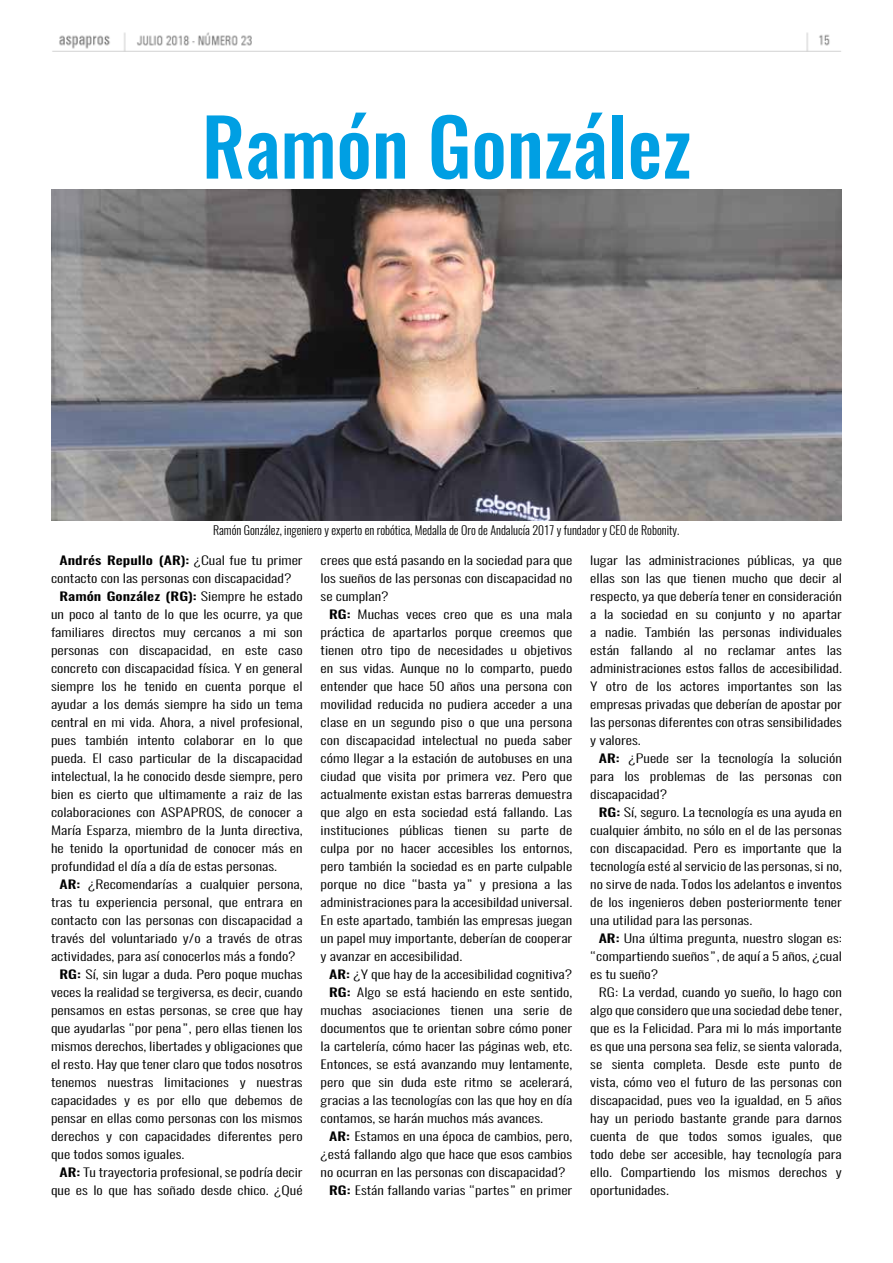
<style>
.page{position:relative;width:893px;height:1263px;background:#fff}
.page>*{position:absolute;margin:0;border:0;box-sizing:border-box;transform-origin:0 0}
.t1{font:500 78px "Oswald";color:#009fe3}
.t2{font:300 12px "Oswald";color:#000}
.t3{font:300 11.7px/18px "Oswald";color:#000;text-align:justify;scale:1.34 1}
.t4{font:500 11.7px "Oswald";color:#000;scale:1.34 1}
.s1{font-weight:300}
.s2{font-weight:500}
</style>
<div class="page">
<img style="left:51px;top:189px;width:791px;height:331px">
<h1 class="t1" style="left:202px;top:92px;width:491px">Ramón González</h1>
<p class="t2" style="left:213px;top:522px;width:468px">Ramón González, ingeniero y experto en robótica, Medalla de Oro de Andalucía 2017 y fundador y CEO de Robonity.</p>
<p class="t4" style="left:60px;top:552px;width:183px">Andrés Repullo (AR): <span class="s1">¿Cual fue tu primer</span></p>
<p class="t3" style="left:51px;top:569px;width:181px">contacto con las personas con discapacidad?</p>
<p class="t4" style="left:60px;top:588px;width:183px">Ramón González (RG): <span class="s1">Siempre he estado</span></p>
<p class="t3" style="left:51px;top:605px;width:189px">un poco al tanto de lo que les ocurre, ya que</p>
<p class="t3" style="left:51px;top:623px;width:189px">familiares directos muy cercanos a mi son</p>
<p class="t3" style="left:51px;top:641px;width:189px">personas con discapacidad, en este caso</p>
<p class="t3" style="left:51px;top:659px;width:189px">concreto con discapacidad física. Y en general</p>
<p class="t3" style="left:51px;top:677px;width:189px">siempre los he tenido en cuenta porque el</p>
<p class="t3" style="left:51px;top:695px;width:189px">ayudar a los demás siempre ha sido un tema</p>
<p class="t3" style="left:51px;top:713px;width:189px">central en mi vida. Ahora, a nivel profesional,</p>
<p class="t3" style="left:51px;top:731px;width:189px">pues también intento colaborar en lo que</p>
<p class="t3" style="left:51px;top:749px;width:189px">pueda. El caso particular de la discapacidad</p>
<p class="t3" style="left:51px;top:767px;width:189px">intelectual, la he conocido desde siempre, pero</p>
<p class="t3" style="left:51px;top:785px;width:189px">bien es cierto que ultimamente a raiz de las</p>
<p class="t3" style="left:51px;top:803px;width:189px">colaboraciones con ASPAPROS, de conocer a</p>
<p class="t3" style="left:51px;top:821px;width:189px">María Esparza, miembro de la Junta directiva,</p>
<p class="t3" style="left:51px;top:839px;width:189px">he tenido la oportunidad de conocer más en</p>
<p class="t3" style="left:51px;top:857px;width:170px">profundidad el día a día de estas personas.</p>
<p class="t3" style="left:60px;top:875px;width:183px"><span class="s2">AR:</span> ¿Recomendarías a cualquier persona,</p>
<p class="t3" style="left:51px;top:893px;width:189px">tras tu experiencia personal, que entrara en</p>
<p class="t3" style="left:51px;top:911px;width:189px">contacto con las personas con discapacidad a</p>
<p class="t3" style="left:51px;top:929px;width:189px">través del voluntariado y/o a través de otras</p>
<p class="t3" style="left:51px;top:947px;width:184px">actividades, para así conocerlos más a fondo?</p>
<p class="t3" style="left:60px;top:965px;width:183px"><span class="s2">RG:</span> Sí, sin lugar a duda. Pero poque muchas</p>
<p class="t3" style="left:51px;top:983px;width:189px">veces la realidad se tergiversa, es decir, cuando</p>
<p class="t3" style="left:51px;top:1001px;width:189px">pensamos en estas personas, se cree que hay</p>
<p class="t3" style="left:51px;top:1019px;width:189px">que ayudarlas “por pena”, pero ellas tienen los</p>
<p class="t3" style="left:51px;top:1037px;width:189px">mismos derechos, libertades y obligaciones que</p>
<p class="t3" style="left:51px;top:1055px;width:189px">el resto. Hay que tener claro que todos nosotros</p>
<p class="t3" style="left:51px;top:1073px;width:189px">tenemos nuestras limitaciones y nuestras</p>
<p class="t3" style="left:51px;top:1091px;width:189px">capacidades y es por ello que debemos de</p>
<p class="t3" style="left:51px;top:1109px;width:189px">pensar en ellas como personas con los mismos</p>
<p class="t3" style="left:51px;top:1127px;width:189px">derechos y con capacidades diferentes pero</p>
<p class="t3" style="left:51px;top:1145px;width:101px">que todos somos iguales.</p>
<p class="t3" style="left:60px;top:1163px;width:183px"><span class="s2">AR:</span> Tu trayectoria profesional, se podría decir</p>
<p class="t3" style="left:51px;top:1181px;width:189px">que es lo que has soñado desde chico. ¿Qué</p>
<p class="t3" style="left:321px;top:551px;width:189px">crees que está pasando en la sociedad para que los sueños de las personas con discapacidad no se cumplan?</p>
<p class="t3" style="left:321px;top:605px;width:189px;text-indent:8px"><span class="s2">RG:</span> Muchas veces creo que es una mala práctica de apartarlos porque creemos que tienen otro tipo de necesidades u objetivos en sus vidas. Aunque no lo comparto, puedo entender que hace 50 años una persona con movilidad reducida no pudiera acceder a una clase en un segundo piso o que una persona con discapacidad intelectual no pueda saber cómo llegar a la estación de autobuses en una ciudad que visita por primera vez. Pero que actualmente existan estas barreras demuestra que algo en esta sociedad está fallando. Las instituciones públicas tienen su parte de culpa por no hacer accesibles los entornos, pero también la sociedad es en parte culpable porque no dice “basta ya” y presiona a las administraciones para la accesibildad universal.<br>En este apartado, también las empresas juegan un papel muy importante, deberían de cooperar y avanzar en accesibilidad.</p>
<p class="t3" style="left:329px;top:965px;width:183px"><span class="s2">AR:</span> ¿Y que hay de la accesibilidad cognitiva?</p>
<p class="t3" style="left:329px;top:983px;width:183px"><span class="s2">RG:</span> Algo se está haciendo en este sentido,</p>
<p class="t3" style="left:321px;top:1001px;width:189px">muchas asociaciones tienen una serie de</p>
<p class="t3" style="left:321px;top:1019px;width:189px">documentos que te orientan sobre cómo poner</p>
<p class="t3" style="left:321px;top:1037px;width:189px">la cartelería, cómo hacer las páginas web, etc.</p>
<p class="t3" style="left:321px;top:1055px;width:189px">Entonces, se está avanzando muy lentamente,</p>
<p class="t3" style="left:321px;top:1073px;width:189px">pero que sin duda este ritmo se acelerará,</p>
<p class="t3" style="left:321px;top:1091px;width:189px">gracias a las tecnologías con las que hoy en día</p>
<p class="t3" style="left:321px;top:1109px;width:167px">contamos, se harán muchos más avances.</p>
<p class="t3" style="left:329px;top:1127px;width:183px"><span class="s2">AR:</span> Estamos en una época de cambios, pero,</p>
<p class="t3" style="left:321px;top:1145px;width:189px">¿está fallando algo que hace que esos cambios</p>
<p class="t3" style="left:321px;top:1163px;width:184px">no ocurran en las personas con discapacidad?</p>
<p class="t3" style="left:329px;top:1181px;width:183px"><span class="s2">RG:</span> Están fallando varias “partes” en primer</p>
<p class="t3" style="left:590px;top:551px;width:189px">lugar las administraciones públicas, ya que ellas son las que tienen mucho que decir al respecto, ya que debería tener en consideración a la sociedad en su conjunto y no apartar a nadie. También las personas individuales están fallando al no reclamar antes las administraciones estos fallos de accesibilidad.<br>Y otro de los actores importantes son las empresas privadas que deberían de apostar por las personas diferentes con otras sensibilidades y valores.</p>
<p class="t3" style="left:590px;top:749px;width:189px;text-indent:9px"><span class="s2">AR:</span> ¿Puede ser la tecnología la solución para los problemas de las personas con discapacidad?</p>
<p class="t3" style="left:590px;top:803px;width:189px;text-indent:8px"><span class="s2">RG:</span> Sí, seguro. La tecnología es una ayuda en cualquier ámbito, no sólo en el de las personas con discapacidad. Pero es importante que la tecnología esté al servicio de las personas, si no, no sirve de nada. Todos los adelantos e inventos de los ingenieros deben posteriormente tener una utilidad para las personas.</p>
<p class="t3" style="left:590px;top:929px;width:189px;text-indent:8px"><span class="s2">AR:</span> Una última pregunta, nuestro slogan es: “compartiendo sueños”, de aquí a 5 años, ¿cual es tu sueño?</p>
<p class="t3" style="left:590px;top:983px;width:189px;text-indent:8px">RG: La verdad, cuando yo sueño, lo hago con algo que considero que una sociedad debe tener, que es la Felicidad. Para mi lo más importante es que una persona sea feliz, se sienta valorada, se sienta completa. Desde este punto de vista, cómo veo el futuro de las personas con discapacidad, pues veo la igualdad, en 5 años hay un periodo bastante grande para darnos cuenta de que todos somos iguales, que todo debe ser accesible, hay tecnología para ello. Compartiendo los mismos derechos y oportunidades.</p>
</div>
